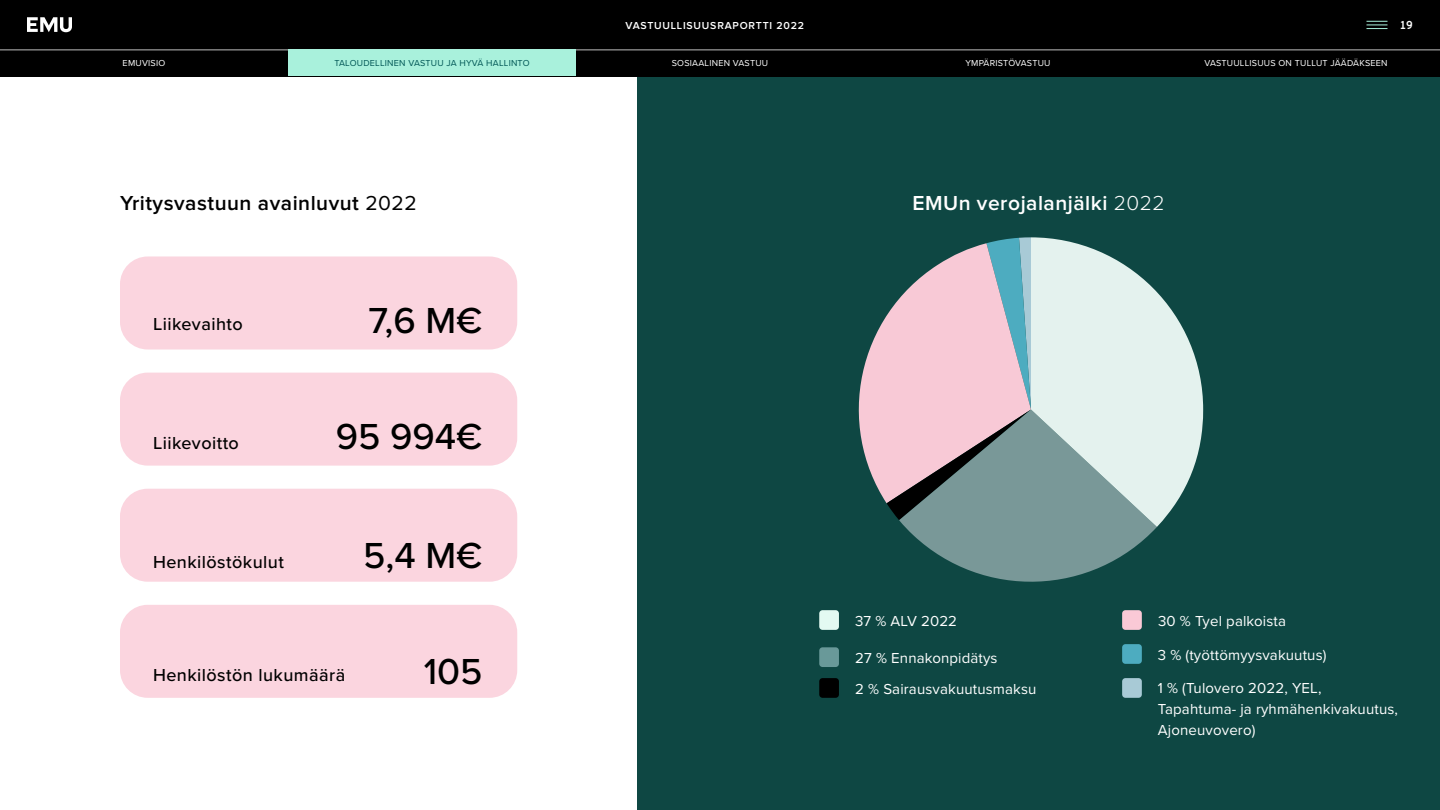
<style>
.page{position:relative;width:1440px;height:810px;background:#fff}
.page>*{position:absolute;margin:0;border:0;box-sizing:border-box;transform-origin:0 0}
.t1{font:500 37.5px "Proxima Nova";color:#000}
.t2{font:600 21px "Proxima Nova";letter-spacing:.025em;color:#000}
.t3{font:600 21px "Proxima Nova";letter-spacing:.025em;color:#fff}
.t4{font:500 18px "Proxima Nova";letter-spacing:.025em;color:#000}
.t5{font:15px/21px "Proxima Nova";letter-spacing:.01em;color:#fff}
.t6{font:700 11.25px "Miriam Libre";color:#fff}
.t7{font:600 10.5px "Proxima Nova";letter-spacing:.075em;color:#fff}
.t8{font:9px "Proxima Nova";letter-spacing:.025em;color:#fff}
.t9{font:9px "Proxima Nova";letter-spacing:.025em;color:#005655}
.s1{font-weight:400}
.s2{font-weight:300}
</style>
<div class="page">
<hr style="left:0;top:76px;width:1440px;height:1px;background:#005655">
<div style="left:637px;top:74px;width:803px;height:736px;background:#0e4743"></div>
<div style="left:120px;top:256px;width:397px;height:94px;background:#fbd5df;border-radius:28px"></div>
<div style="left:120px;top:373px;width:397px;height:93px;background:#fbd5df;border-radius:28px"></div>
<div style="left:120px;top:605px;width:397px;height:93px;background:#fbd5df;border-radius:28px"></div>
<div style="left:120px;top:489px;width:397px;height:93px;background:#fbd5df;border-radius:28px"></div>
<div style="left:0;top:0;width:1440px;height:76px;background:#000"></div>
<hr style="left:0;top:50px;width:1440px;height:1px;background:#fff">
<svg style="left:27px;top:17px;width:45px;height:15px"></svg>
<svg style="left:1366px;top:21px;width:22px;height:8px"></svg>
<div style="left:288px;top:50px;width:288px;height:26px;background:#a9f1dc"></div>
<div style="left:1122px;top:678px;width:20px;height:20px;background:#a8cad6;border-radius:3px"></div>
<div style="left:819px;top:647px;width:20px;height:20px;background:#699999;border-radius:3px"></div>
<div style="left:1122px;top:610px;width:20px;height:20px;background:#fac9d6;border-radius:3px"></div>
<div style="left:819px;top:610px;width:20px;height:20px;background:#e3faf2;border-radius:3px"></div>
<div style="left:1122px;top:644px;width:20px;height:20px;background:#4dacc0;border-radius:3px"></div>
<div style="left:819px;top:678px;width:20px;height:20px;background:#000;border-radius:3px"></div>
<svg style="left:858px;top:315px;width:29px;height:188px;fill:#f8c9d6"></svg>
<svg style="left:887px;top:237px;width:144px;height:283px"></svg>
<svg style="left:899px;top:410px;width:258px;height:172px;fill:#799898"></svg>
<svg style="left:1031px;top:237px;width:172px;height:290px;fill:#e4f2ee"></svg>
<p class="t7" style="left:625px;top:21px;width:180px">VASTUULLISUUSRAPORTTI 2022</p>
<p class="t8" style="left:123px;top:56px;width:44px">EMUVISIO</p>
<p class="t9" style="left:334px;top:56px;width:197px">TALOUDELLINEN VASTUU JA HYVÄ HALLINTO</p>
<p class="t8" style="left:672px;top:56px;width:98px">SOSIAALINEN VASTUU</p>
<p class="t8" style="left:965px;top:56px;width:87px">YMPÄRISTÖVASTUU</p>
<p class="t8" style="left:1204px;top:56px;width:185px">VASTUULLISUUS ON TULLUT JÄÄDÄKSEEN</p>
<p class="t6" style="left:1400px;top:18px;width:14px">19</p>
<h2 class="t2" style="left:120px;top:193px;width:298px">Yritysvastuun avainluvut <span class="s1">2022</span></h2>
<h2 class="t3" style="left:913px;top:193px;width:254px">EMUn verojalanjälki <span class="s2">2022</span></h2>
<p class="t4" style="left:153px;top:311px;width:91px">Liikevaihto</p>
<h1 class="t1" style="left:369px;top:292px;width:116px">7,6 M€</h1>
<p class="t4" style="left:153px;top:429px;width:87px">Liikevoitto</p>
<p class="t4" style="left:153px;top:548px;width:132px">Henkilöstökulut</p>
<h1 class="t1" style="left:336px;top:408px;width:148px">95 994€</h1>
<h1 class="t1" style="left:363px;top:528px;width:121px">5,4 M€</h1>
<p class="t5" style="left:855px;top:610px;width:104px">37 % ALV 2022</p>
<p class="t5" style="left:1158px;top:610px;width:129px">30 % Tyel palkoista</p>
<p class="t4" style="left:153px;top:662px;width:194px">Henkilöstön lukumäärä</p>
<h1 class="t1" style="left:424px;top:643px;width:60px">105</h1>
<p class="t5" style="left:855px;top:647px;width:144px">27 % Ennakonpidätys</p>
<p class="t5" style="left:855px;top:678px;width:183px">2 % Sairausvakuutusmaksu</p>
<p class="t5" style="left:1158px;top:644px;width:170px">3 % (työttömyysvakuutus)</p>
<p class="t5" style="left:1158px;top:677px;width:242px">1 % (Tulovero 2022, YEL,<br>Tapahtuma- ja ryhmähenkivakuutus,<br>Ajoneuvovero)</p>
</div>
